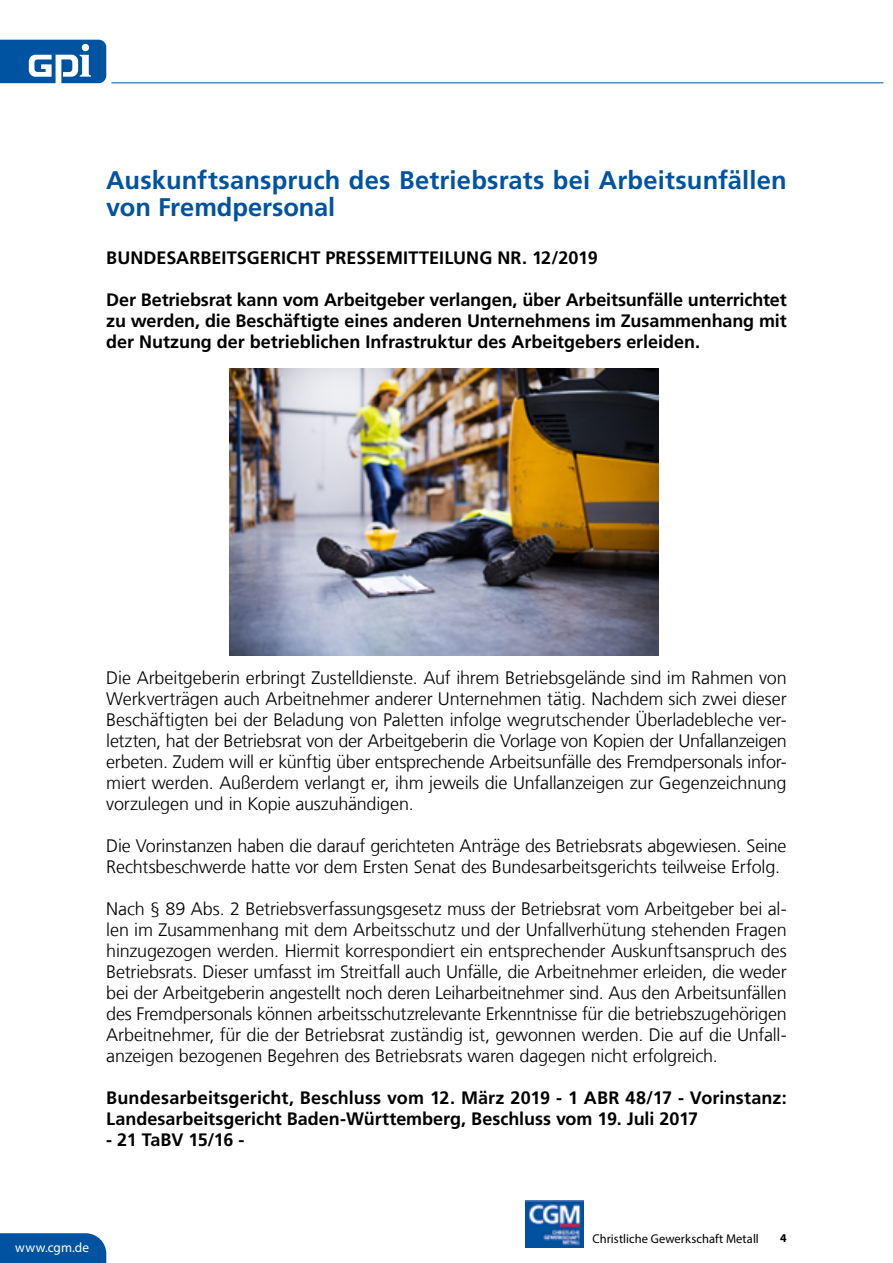
<style>
.page{position:relative;width:893px;height:1263px;background:#fff}
.page>*{position:absolute;margin:0;border:0;box-sizing:border-box;transform-origin:0 0}
.t1{font:700 25.5px/27px "Frutiger LT Com";letter-spacing:.005em;color:#0053a0}
.t2{font:300 18px/21px "Frutiger LT Com";letter-spacing:-.01em;color:#000;text-align:justify}
.t3{font:700 18px/21px "Frutiger LT Com";color:#000;text-align:justify}
.t4{font:700 18px "Frutiger LT Com";letter-spacing:-.03em;color:#000}
.t5{font:13.5px "Myriad Pro";letter-spacing:.005em;color:#fff}
.t6{font:12.75px "Myriad Pro";letter-spacing:.005em;color:#000}
.t7{font:700 12px "Myriad Pro";color:#000}
</style>
<div class="page">
<hr style="left:111px;top:83px;width:772px;height:1px;background:#0053a0">
<svg style="left:0;top:40px;width:106px;height:44px"></svg>
<div style="left:0;top:1233px;width:106px;height:30px;background:#0053a0"></div>
<img style="left:525px;top:1200px;width:59px;height:47px">
<img style="left:230px;top:369px;width:428px;height:286px">
<h1 class="t1" style="left:106px;top:167px;width:682px">Auskunftsanspruch des Betriebsrats bei Arbeitsunfällen von Fremdpersonal</h1>
<p class="t3" style="left:106px;top:247px;width:493px">BUNDESARBEITSGERICHT PRESSEMITTEILUNG NR. 12/2019</p>
<p class="t3" style="left:106px;top:289px;width:682px">Der Betriebsrat kann vom Arbeitgeber verlangen, über Arbeitsunfälle unterrichtet zu werden, die Beschäftigte eines anderen Unternehmens im Zusammenhang mit der Nutzung der betrieblichen Infrastruktur des Arbeitgebers erleiden.</p>
<p class="t2" style="left:106px;top:667px;width:682px">Die Arbeitgeberin erbringt Zustelldienste. Auf ihrem Betriebsgelände sind im Rahmen von Werkverträgen auch Arbeitnehmer anderer Unternehmen tätig. Nachdem sich zwei dieser Beschäftigten bei der Beladung von Paletten infolge wegrutschender Überladebleche ver&shy;letzten, hat der Betriebsrat von der Arbeitgeberin die Vorlage von Kopien der Unfallanzeigen erbeten. Zudem will er künftig über entsprechende Arbeitsunfälle des Fremdpersonals infor&shy;miert werden. Außerdem verlangt er, ihm jeweils die Unfallanzeigen zur Gegenzeichnung vorzulegen und in Kopie auszuhändigen.</p>
<p class="t2" style="left:106px;top:835px;width:682px">Die Vorinstanzen haben die darauf gerichteten Anträge des Betriebsrats abgewiesen. Seine<br>Rechtsbeschwerde hatte vor dem Ersten Senat des Bundesarbeitsgerichts teilweise Erfolg.</p>
<p class="t2" style="left:106px;top:898px;width:682px">Nach § 89 Abs. 2 Betriebsverfassungsgesetz muss der Betriebsrat vom Arbeitgeber bei al&shy;len im Zusammenhang mit dem Arbeitsschutz und der Unfallverhütung stehenden Fragen hinzugezogen werden. Hiermit korrespondiert ein entsprechender Auskunftsanspruch des Betriebsrats. Dieser umfasst im Streitfall auch Unfälle, die Arbeitnehmer erleiden, die weder bei der Arbeitgeberin angestellt noch deren Leiharbeitnehmer sind. Aus den Arbeitsunfällen des Fremdpersonals können arbeitsschutzrelevante Erkenntnisse für die betriebszugehörigen Arbeitnehmer, für die der Betriebsrat zuständig ist, gewonnen werden. Die auf die Unfall&shy;anzeigen bezogenen Begehren des Betriebsrats waren dagegen nicht erfolgreich.</p>
<p class="t3" style="left:106px;top:1087px;width:682px">Bundesarbeitsgericht, Beschluss vom 12. März 2019 - 1 ABR 48/17 - Vorinstanz:<br>Landesarbeitsgericht Baden-Württemberg, Beschluss vom 19. Juli 2017</p>
<p class="t4" style="left:106px;top:1129px;width:140px">- 21 TaBV 15/16 -</p>
<p class="t5" style="left:15px;top:1239px;width:75px">www.cgm.de</p>
<p class="t6" style="left:592px;top:1230px;width:168px">Christliche Gewerkschaft Metall</p>
<p class="t7" style="left:780px;top:1230px;width:8px">4</p>
</div>
